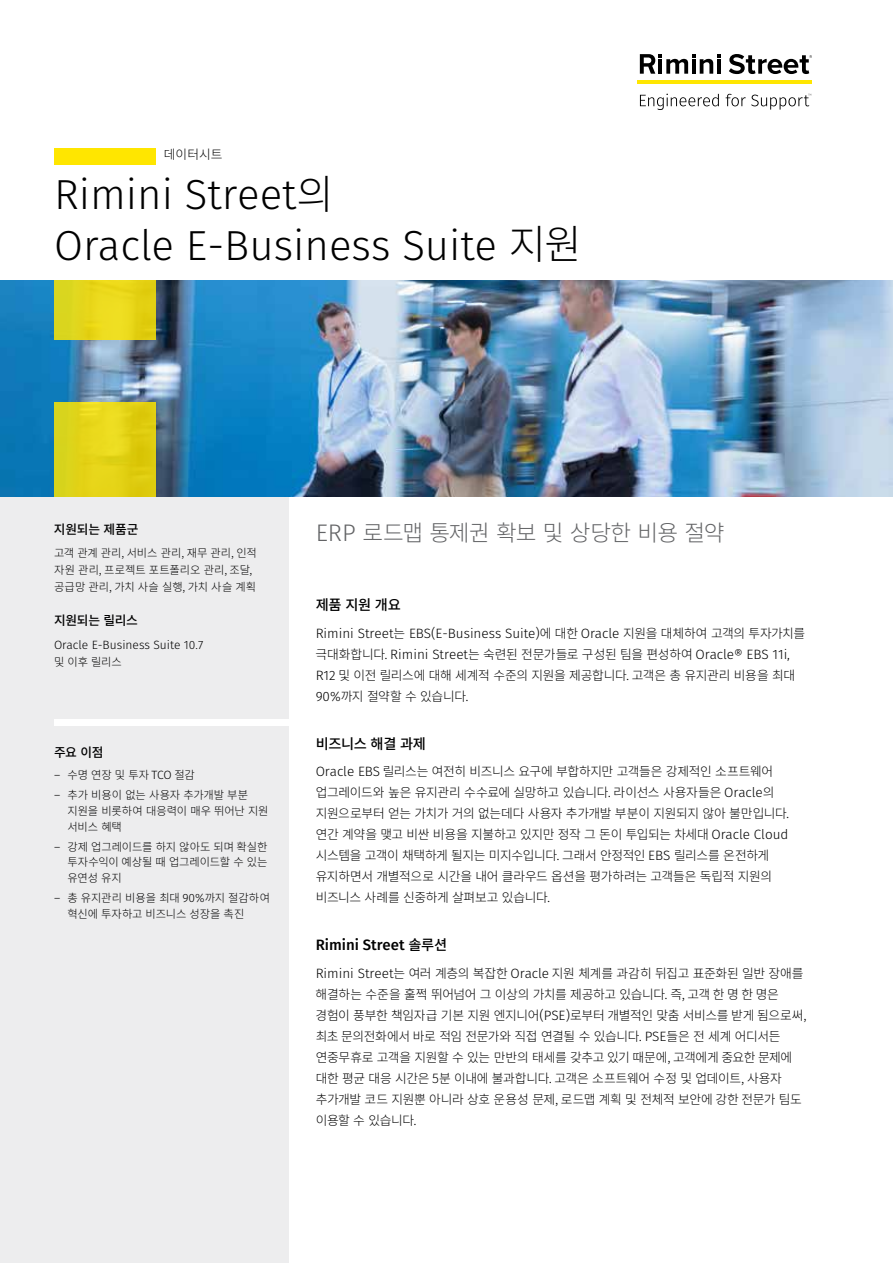
<style>
.page{position:relative;width:893px;height:1263px;background:#fff}
.page>*{position:absolute;margin:0;border:0;box-sizing:border-box;transform-origin:0 0}
.t1{font:300 42px/50.4px "Fira Sans";color:#000}
.t2{font:300 22.5px "Source Han Sans KR";letter-spacing:-.04em;color:#636466}
.t3{font:500 15px "Fira Sans";color:#000}
.t4{font:500 14.25px "Source Han Sans KR";letter-spacing:-.025em;color:#000}
.t5{font:300 13.5px/21px "Fira Sans";color:#000}
.t6{font:300 12.75px/21px "Source Han Sans KR";letter-spacing:-.03em;color:#000}
.t7{font:500 12.75px "Source Han Sans KR";letter-spacing:-.02em;color:#000}
.t8{font:300 12px "Fira Sans";color:#000}
.t9{font:300 11.25px/15.8px "Source Han Sans KR";letter-spacing:-.015em;color:#000}
.s1{font-family:"Source Han Sans KR";font-size:40.5px}
.s2{font-family:"Fira Sans";font-size:12px}
.s3{font-family:"Fira Sans";font-size:24px}
.s4{font-family:"Source Han Sans KR";font-size:12.75px}
.s5{font-family:"Fira Sans";font-size:13.5px}
.s6{font-family:"Source Han Sans KR";font-size:14.25px}
</style>
<div class="page">
<svg style="left:640px;top:54px;width:81px;height:20px"></svg>
<hr style="left:717px;top:59px;width:4px;height:15px;background:#000">
<svg style="left:729px;top:54px;width:83px;height:20px"></svg>
<hr style="left:637px;top:80px;width:175px;height:4px;background:#ffe600">
<svg style="left:640px;top:94px;width:79px;height:16px"></svg>
<svg style="left:726px;top:94px;width:85px;height:16px"></svg>
<div style="left:0;top:496px;width:289px;height:767px;background:#ededee"></div>
<img style="left:0;top:280px;width:893px;height:216px">
<div style="left:54px;top:402px;width:102px;height:94px;background:linear-gradient(to right,#e0d81f,#e3cd0e)"></div>
<div style="left:54px;top:280px;width:102px;height:60px;background:linear-gradient(to right,#e0d921,#ead313)"></div>
<div style="left:54px;top:720px;width:243px;height:6px;background:#fff"></div>
<div style="left:54px;top:149px;width:102px;height:16px;background:#ffe600"></div>
<p class="t6" style="left:164px;top:144px;width:60px">데이터시트</p>
<h1 class="t1" style="left:54px;top:169px;width:529px">Rimini Street<span class="s1">의<br></span>Oracle E-Business Suite <span class="s1">지원</span></h1>
<p class="t7" style="left:54px;top:522px;width:86px">지원되는 제품군</p>
<p class="t9" style="left:54px;top:545px;width:204px;line-height:16.8px">고객 관계 관리, 서비스 관리, 재무 관리, 인적 자원 관리, 프로젝트 포트폴리오 관리, 조달, 공급망 관리, 가치 사슬 실행, 가치 사슬 계획</p>
<p class="t7" style="left:54px;top:613px;width:85px">지원되는 릴리스</p>
<p class="t8" style="left:54px;top:636px;width:151px">Oracle E-Business Suite 10.7</p>
<p class="t9" style="left:54px;top:654px;width:69px">및 이후 릴리스</p>
<p class="t7" style="left:54px;top:745px;width:51px">주요 이점</p>
<p class="t9" style="left:54px;top:765px;width:196px;line-height:20.1px"><span class="s2">―</span> 수명 연장 및 투자 <span class="s2">TCO</span> 절감<br><span class="s2">―</span> 추가 비용이 없는 사용자 추가개발 부분</p>
<p class="t9" style="left:68px;top:803px;width:203px">지원을 비롯하여 대응력이 매우 뛰어난 지원 서비스 혜택</p>
<p class="t9" style="left:68px;top:839px;width:202px;text-align:justify;text-indent:-14px"><span class="s2">―</span> 강제 업그레이드를 하지 않아도 되며 확실한 투자수익이 예상될 때 업그레이드할 수 있는 유연성 유지</p>
<p class="t9" style="left:67px;top:890px;width:204px;text-indent:-13px"><span class="s2">―</span> 총 유지관리 비용을 최대 <span class="s2">90%</span>까지 절감하여 혁신에 투자하고 비즈니스 성장을 촉진</p>
<h2 class="t2" style="left:316px;top:520px;width:410px"><span class="s3">ERP</span> 로드맵 통제권 확보 및 상당한 비용 절약</h2>
<p class="t4" style="left:316px;top:596px;width:87px">제품 지원 개요</p>
<p class="t5" style="left:316px;top:622px;width:491px">Rimini Street<span class="s4">는</span> EBS(E-Business Suite)<span class="s4">에 대한</span> Oracle <span class="s4">지원을 대체하여 고객의 투자가치를 극대화합니다.</span> Rimini Street<span class="s4">는 숙련된 전문가들로 구성된 팀을 편성하여</span> Oracle® EBS 11i,</p>
<p class="t6" style="left:316px;top:665px;width:481px"><span class="s5">R12</span> 및 이전 릴리스에 대해 세계적 수준의 지원을 제공합니다. 고객은 총 유지관리 비용을 최대<br><span class="s5">90%</span>까지 절약할 수 있습니다.</p>
<p class="t4" style="left:316px;top:735px;width:112px">비즈니스 해결 과제</p>
<p class="t6" style="left:316px;top:761px;width:475px"><span class="s5">Oracle EBS</span> 릴리스는 여전히 비즈니스 요구에 부합하지만 고객들은 강제적인 소프트웨어 업그레이드와 높은 유지관리 수수료에 실망하고 있습니다. 라이선스 사용자들은 <span class="s5">Oracle</span>의 지원으로부터 얻는 가치가 거의 없는데다 사용자 추가개발 부분이 지원되지 않아 불만입니다. 연간 계약을 맺고 비싼 비용을 지불하고 있지만 정작 그 돈이 투입되는 차세대 <span class="s5">Oracle Cloud </span>시스템을 고객이 채택하게 될지는 미지수입니다. 그래서 안정적인 <span class="s5">EBS</span> 릴리스를 온전하게 유지하면서 개별적으로 시간을 내어 클라우드 옵션을 평가하려는 고객들은 독립적 지원의 비즈니스 사례를 신중하게 살펴보고 있습니다.</p>
<p class="t3" style="left:316px;top:934px;width:133px">Rimini Street <span class="s6">솔루션</span></p>
<p class="t6" style="left:316px;top:963px;width:492px"><span class="s5">Rimini Street</span>는 여러 계층의 복잡한 <span class="s5">Oracle</span> 지원 체계를 과감히 뒤집고 표준화된 일반 장애를 해결하는 수준을 훌쩍 뛰어넘어 그 이상의 가치를 제공하고 있습니다. 즉, 고객 한 명 한 명은 경험이 풍부한 책임자급 기본 지원 엔지니어<span class="s5">(PSE)</span>로부터 개별적인 맞춤 서비스를 받게 됨으로써, 최초 문의전화에서 바로 적임 전문가와 직접 연결될 수 있습니다. <span class="s5">PSE</span>들은 전 세계 어디서든 연중무휴로 고객을 지원할 수 있는 만반의 태세를 갖추고 있기 때문에, 고객에게 중요한 문제에 대한 평균 대응 시간은 5분 이내에 불과합니다. 고객은 소프트웨어 수정 및 업데이트, 사용자 추가개발 코드 지원뿐 아니라 상호 운용성 문제, 로드맵 계획 및 전체적 보안에 강한 전문가 팀도 이용할 수 있습니다.</p>
</div>
